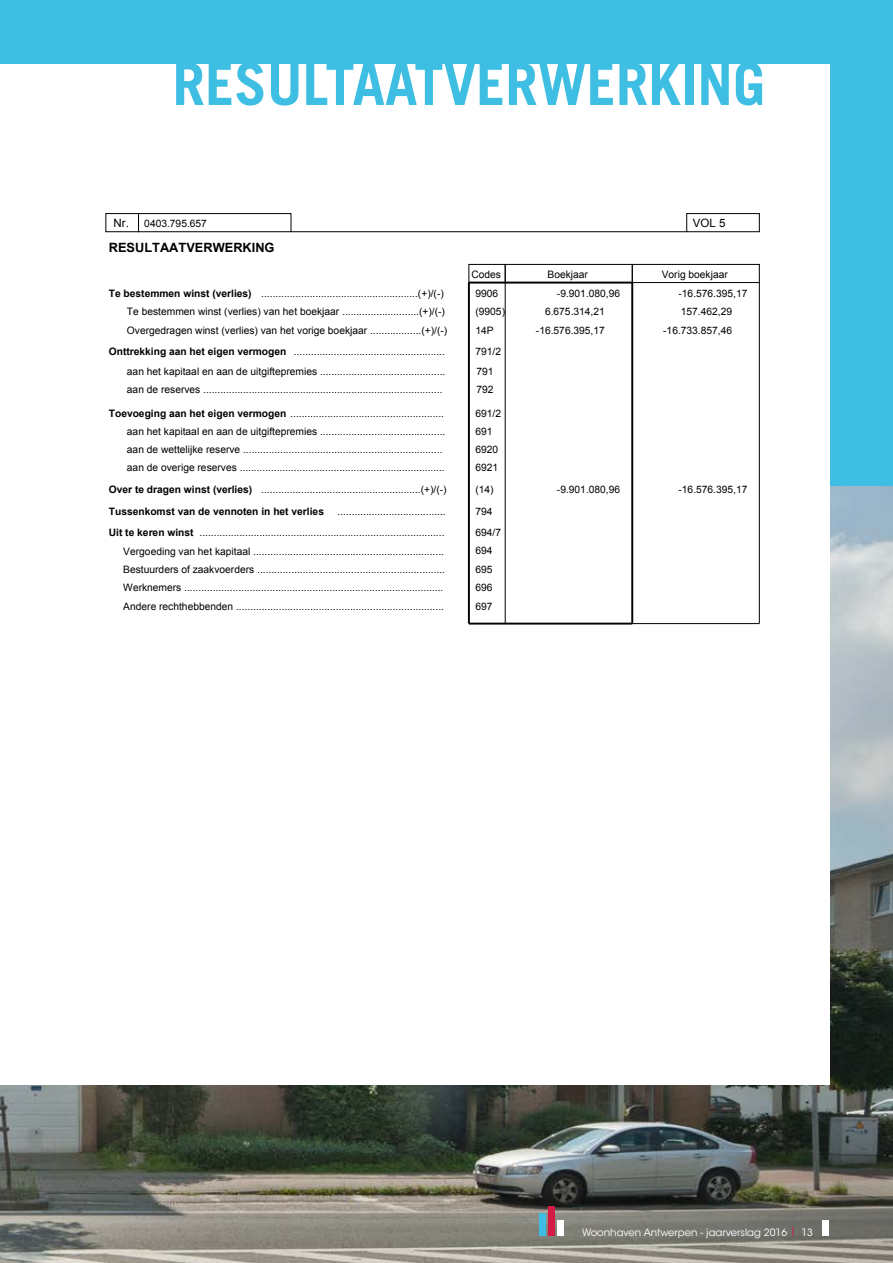
<style>
.page{position:relative;width:893px;height:1263px;background:#fff}
.page>*{position:absolute;margin:0;border:0;box-sizing:border-box;transform-origin:0 0}
.t1{font:700 58.5px "Trade Gothic LT Std";color:#3fbee3}
.t2{font:700 12.75px "Arial";color:#000}
.t3{font:11.55px "Arial";color:#000}
.t4{font:10.2px/18.1px "Arial";color:#000}
.t5{font:700 10.2px/21.8px "Arial";color:#000}
.t6{font:10.05px "ITC Avant Garde Std";color:#fff}
.s1{font-size:11.55px}
.s2{font-weight:700}
.s3{color:#d51a46}
</style>
<div class="page">
<img style="left:0;top:486px;width:893px;height:777px">
<div style="left:0;top:0;width:893px;height:486px;background:#3fbee3"></div>
<div style="left:0;top:64px;width:829px;height:1020px;background:#fff"></div>
<div style="left:822px;top:1219px;width:6px;height:16px;background:#fff"></div>
<div style="left:539px;top:1213px;width:6px;height:22px;background:#3fbee3"></div>
<div style="left:557px;top:1219px;width:6px;height:16px;background:#fff"></div>
<div style="left:548px;top:1205px;width:6px;height:30px;background:#d51a46"></div>
<div style="left:105px;top:213px;width:34px;height:19px;border:1px solid #000"></div>
<div style="left:138px;top:213px;width:153px;height:19px;border:1px solid #000"></div>
<div style="left:686px;top:213px;width:74px;height:19px;border:1px solid #000"></div>
<hr style="left:291px;top:231px;width:396px;height:1px;background:#000">
<div style="left:468px;top:264px;width:38px;height:19px;border:1px solid #000"></div>
<div style="left:505px;top:264px;width:128px;height:19px;border:1px solid #000"></div>
<div style="left:632px;top:264px;width:128px;height:19px;border:1px solid #000"></div>
<hr style="left:468px;top:283px;width:2px;height:341px;background:#000">
<hr style="left:631px;top:283px;width:2px;height:341px;background:#000">
<hr style="left:469px;top:282px;width:163px;height:1px;background:#000">
<hr style="left:505px;top:283px;width:1px;height:341px;background:#000">
<hr style="left:632px;top:623px;width:127px;height:1px;background:#000">
<hr style="left:469px;top:623px;width:163px;height:1px;background:#000">
<hr style="left:759px;top:283px;width:1px;height:341px;background:#000">
<h1 class="t1" style="left:173px;top:48px;width:594px">RESULTAATVERWERKING</h1>
<p class="t4" style="left:114px;top:214px;width:95px"><span class="s1">Nr.</span> 0403.795.657</p>
<p class="t3" style="left:693px;top:216px;width:34px">VOL 5</p>
<p class="t2" style="left:109px;top:239px;width:167px">RESULTAATVERWERKING</p>
<p class="t4" style="left:261px;top:285px;width:184px">.......................................................(+)/(-)</p>
<p class="t5" style="left:109px;top:283px;width:144px">Te bestemmen winst (verlies)</p>
<p class="t4" style="left:127px;top:319px;width:322px;line-height:21.8px;text-align:right">Overgedragen winst (verlies) van het vorige boekjaar ..................(+)/(-) .....................................................</p>
<p class="t4" style="left:127px;top:303px;width:320px">Te bestemmen winst (verlies) van het boekjaar ...........................(+)/(-)</p>
<p class="t5" style="left:109px;top:341px;width:179px">Onttrekking aan het eigen vermogen</p>
<p class="t4" style="left:471px;top:265px;width:31px">Codes</p>
<p class="t4" style="left:548px;top:265px;width:42px">Boekjaar</p>
<p class="t4" style="left:662px;top:265px;width:68px">Vorig boekjaar</p>
<p class="t4" style="left:475px;top:285px;width:31px">9906 (9905)<br>14P</p>
<p class="t4" style="left:475px;top:343px;width:27px">791/2</p>
<p class="t4" style="left:557px;top:285px;width:65px">-9.901.080,96</p>
<p class="t4" style="left:545px;top:303px;width:61px">6.675.314,21</p>
<p class="t4" style="left:536px;top:321px;width:70px">-16.576.395,17</p>
<p class="t4" style="left:678px;top:285px;width:70px">-16.576.395,17</p>
<p class="t4" style="left:681px;top:303px;width:53px">157.462,29</p>
<p class="t4" style="left:663px;top:321px;width:70px">-16.733.857,46</p>
<p class="t4" style="left:127px;top:362px;width:320px">aan het kapitaal en aan de uitgiftepremies ............................................ aan de reserves ....................................................................................</p>
<p class="t4" style="left:477px;top:362px;width:19px">791<br>792</p>
<p class="t4" style="left:109px;top:404px;width:337px"><span class="s2">Toevoeging aan het eigen vermogen</span> ......................................................</p>
<p class="t4" style="left:127px;top:422px;width:320px">aan het kapitaal en aan de uitgiftepremies ............................................</p>
<p class="t4" style="left:127px;top:440px;width:317px">aan de wettelijke reserve ......................................................................</p>
<p class="t4" style="left:127px;top:458px;width:319px">aan de overige reserves ........................................................................</p>
<p class="t5" style="left:109px;top:479px;width:217px">Over te dragen winst (verlies)<br>Tussenkomst van de vennoten in het verlies<br>Uit te keren winst</p>
<p class="t4" style="left:200px;top:478px;width:249px;line-height:21.8px;text-align:right">........................................................(+)/(-) ...................................... ......................................................................................</p>
<p class="t4" style="left:123px;top:542px;width:323px">Vergoeding van het kapitaal ...................................................................<br>Bestuurders of zaakvoerders ..................................................................</p>
<p class="t4" style="left:123px;top:578px;width:322px">Werknemers ...........................................................................................</p>
<p class="t4" style="left:475px;top:404px;width:27px">691/2</p>
<p class="t4" style="left:475px;top:422px;width:19px">691</p>
<p class="t4" style="left:475px;top:440px;width:24px">6920</p>
<p class="t4" style="left:475px;top:457px;width:24px;line-height:21.8px">6921 (14)<br>794</p>
<p class="t4" style="left:475px;top:524px;width:27px">694/7</p>
<p class="t4" style="left:475px;top:542px;width:19px">694</p>
<p class="t4" style="left:475px;top:578px;width:19px">696</p>
<p class="t4" style="left:475px;top:560px;width:19px">695</p>
<p class="t4" style="left:123px;top:597px;width:322px">Andere rechthebbenden .........................................................................</p>
<p class="t4" style="left:475px;top:597px;width:19px">697</p>
<p class="t4" style="left:557px;top:480px;width:65px">-9.901.080,96</p>
<p class="t4" style="left:678px;top:480px;width:70px">-16.576.395,17</p>
<p class="t6" style="left:582px;top:1226px;width:233px">Woonhaven Antwerpen - jaarverslag 2016 <span class="s3">|</span> 13</p>
</div>
